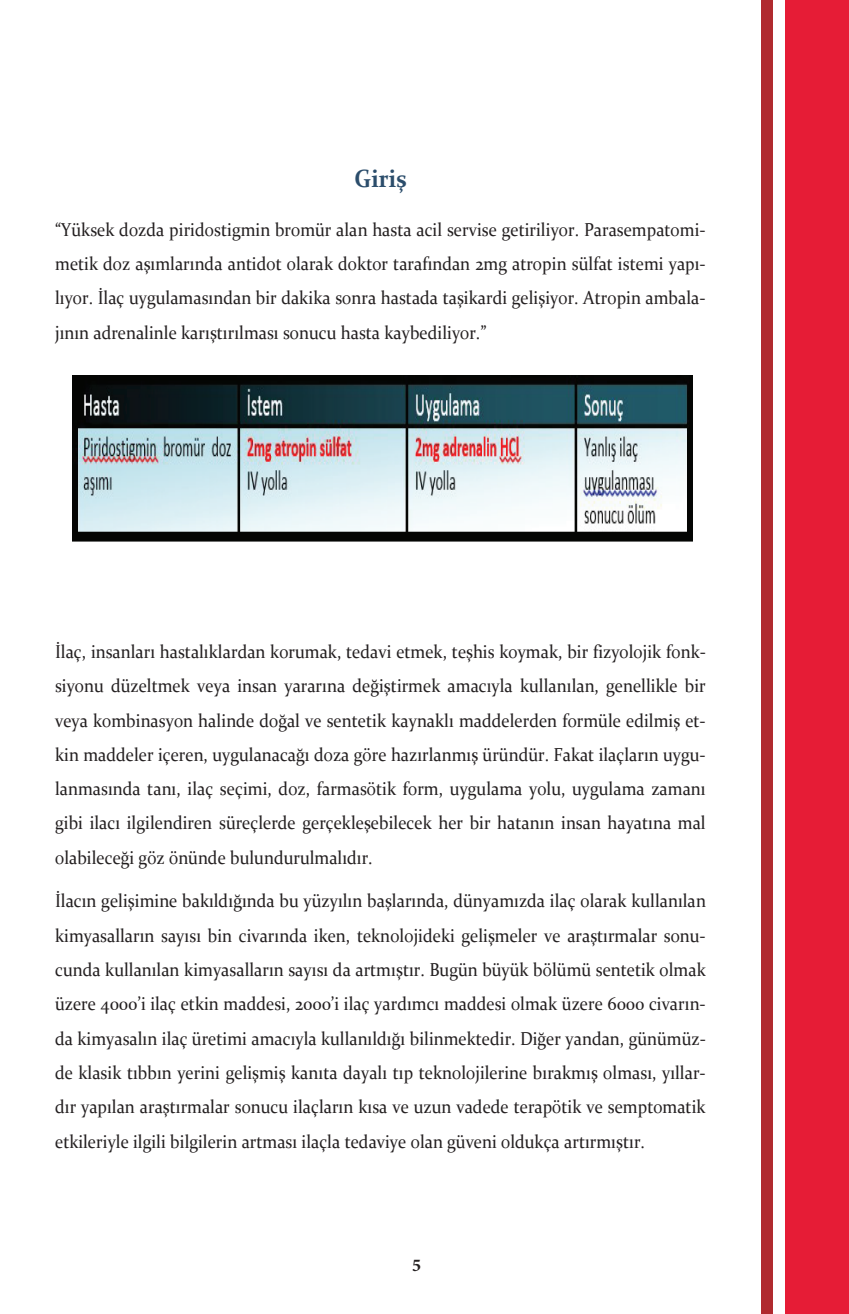
<style>
.page{position:relative;width:849px;height:1314px;background:#fff}
.page>*{position:absolute;margin:0;border:0;box-sizing:border-box;transform-origin:0 0}
.t1{font:700 24.97px "Constantia";color:#2b4d6b;scale:.91 1}
.t2{font:18.68px/34.2px "Constantia";color:#231f20;text-align:justify;scale:.91 1}
.t3{font:700 18px "Minion Pro";color:#231f20}
</style>
<div class="page">
<div style="left:784px;top:0;width:64px;height:1314px;background:#e61c36"></div>
<div style="left:761px;top:0;width:12px;height:1314px;background:#b02a2f"></div>
<img style="left:73px;top:376px;width:619px;height:166px">
<h1 class="t1" style="left:354px;top:161px;width:59px">Giriş</h1>
<p class="t2" style="left:55px;top:212px;width:716px">“Yüksek dozda piridostigmin bromür alan hasta acil servise getiriliyor. Parasempatomi&shy;metik doz aşımlarında antidot olarak doktor tarafından 2mg atropin sülfat istemi yapı&shy;lıyor. İlaç uygulamasından bir dakika sonra hastada taşikardi gelişiyor. Atropin ambala&shy;jının adrenalinle karıştırılması sonucu hasta kaybediliyor.”</p>
<p class="t2" style="left:55px;top:634px;width:716px">İlaç, insanları hastalıklardan korumak, tedavi etmek, teşhis koymak, bir fizyolojik fonk&shy;siyonu düzeltmek veya insan yararına değiştirmek amacıyla kullanılan, genellikle bir veya kombinasyon halinde doğal ve sentetik kaynaklı maddelerden formüle edilmiş et&shy;kin maddeler içeren, uygulanacağı doza göre hazırlanmış üründür. Fakat ilaçların uygu&shy;lanmasında tanı, ilaç seçimi, doz, farmasötik form, uygulama yolu, uygulama zamanı gibi ilacı ilgilendiren süreçlerde gerçekleşebilecek her bir hatanın insan hayatına mal olabileceği göz önünde bulundurulmalıdır.</p>
<p class="t2" style="left:55px;top:883px;width:716px">İlacın gelişimine bakıldığında bu yüzyılın başlarında, dünyamızda ilaç olarak kullanılan kimyasalların sayısı bin civarında iken, teknolojideki gelişmeler ve araştırmalar sonu&shy;cunda kullanılan kimyasalların sayısı da artmıştır. Bugün büyük bölümü sentetik olmak üzere 4000’i ilaç etkin maddesi, 2000’i ilaç yardımcı maddesi olmak üzere 6000 civarın&shy;da kimyasalın ilaç üretimi amacıyla kullanıldığı bilinmektedir. Diğer yandan, günümüz&shy;de klasik tıbbın yerini gelişmiş kanıta dayalı tıp teknolojilerine bırakmış olması, yıllar&shy;dır yapılan araştırmalar sonucu ilaçların kısa ve uzun vadede terapötik ve semptomatik etkileriyle ilgili bilgilerin artması ilaçla tedaviye olan güveni oldukça artırmıştır.</p>
<p class="t3" style="left:412px;top:1253px;width:10px">5</p>
</div>
